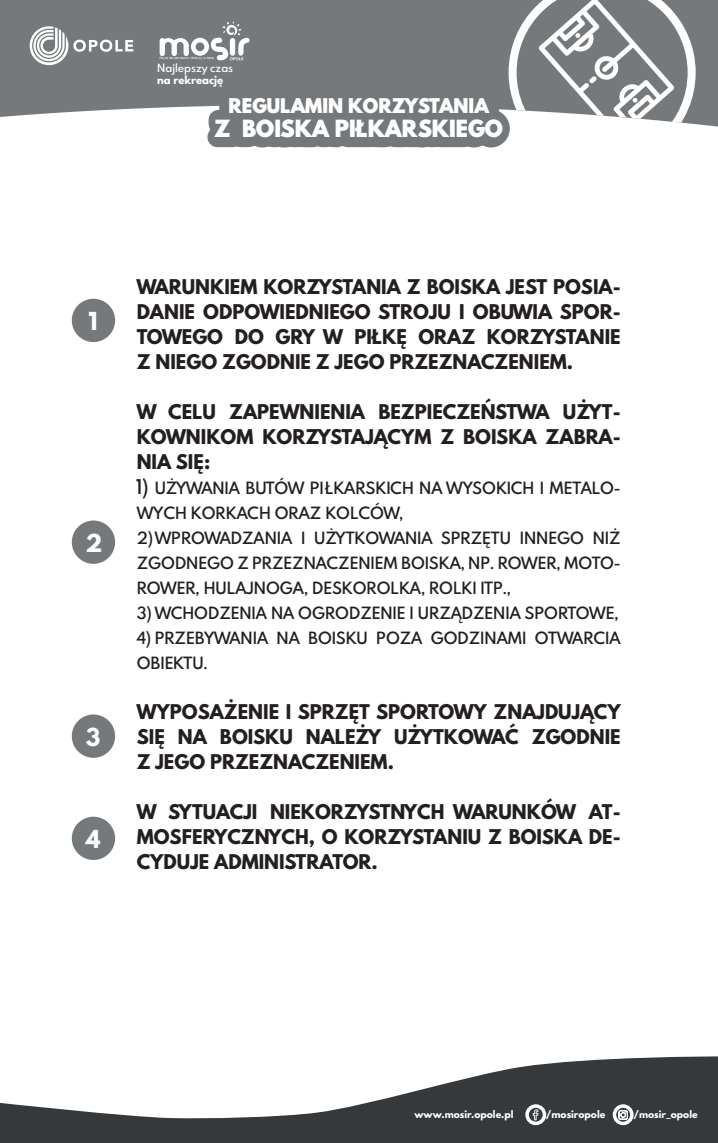
<style>
.page{position:relative;width:718px;height:1143px;background:#fff}
.page>*{position:absolute;margin:0;border:0;box-sizing:border-box;transform-origin:0 0}
.t1{font:800 21.95px "Spartan MB";color:#fff}
.t2{font:900 21px "Spartan MB";color:#fff}
.t3{font:800 18px/25px "Spartan MB";color:#231f20;text-align:justify}
.t4{font:900 18px "Spartan MB";color:#fff}
.t5{font:600 15px/25px "Spartan MB";color:#231f20}
.t6{font:600 10.1px "Spartan MB";color:#fff}
.t7{font:800 10.1px "Spartan MB";color:#fff}
.t8{font:800 9.25px "Spartan MB";color:#fff}
.s1{font-size:18px}
</style>
<div class="page">
<svg style="left:0;top:0;width:717px;height:127px;background:#878a8c"></svg>
<svg style="left:30px;top:26px;width:103px;height:39px"></svg>
<svg style="left:159px;top:0;width:536px;height:148px"></svg>
<svg style="left:0;top:1056px;width:717px;height:86px;fill:#35393b"></svg>
<svg style="left:617px;top:1109px;width:11px;height:11px"></svg>
<div style="left:612px;top:1104px;width:21px;height:21px;border:4px solid #fff;border-radius:50%"></div>
<div style="left:525px;top:1104px;width:21px;height:21px;border:4px solid #fff;border-radius:50%"></div>
<svg style="left:532px;top:1109px;width:6px;height:11px"></svg>
<div style="left:72px;top:299px;width:43px;height:43px;background:#75797b;border-radius:50%"></div>
<div style="left:72px;top:520px;width:43px;height:44px;background:#75797b;border-radius:50%"></div>
<div style="left:72px;top:714px;width:43px;height:43px;background:#75797b;border-radius:50%"></div>
<div style="left:72px;top:816px;width:43px;height:44px;background:#75797b;border-radius:50%"></div>
<p class="t6" style="left:157px;top:60px;width:77px">Najlepszy czas</p>
<p class="t7" style="left:157px;top:72px;width:67px">na rekreację</p>
<p class="t4" style="left:228px;top:91px;width:262px">REGULAMIN KORZYSTANIA</p>
<p class="t2" style="left:214px;top:112px;width:290px">Z BOISKA PIŁKARSKIEGO</p>
<p class="t2" style="left:217px;top:112px;width:284px">Z BOISKA PIŁKARSKIEGO</p>
<p class="t1" style="left:89px;top:304px;width:10px">1</p>
<p class="t1" style="left:86px;top:525px;width:18px">2</p>
<p class="t1" style="left:86px;top:719px;width:16px">3</p>
<p class="t1" style="left:86px;top:821px;width:16px">4</p>
<p class="t3" style="left:137px;top:274px;width:485px">WARUNKIEM KORZYSTANIA Z BOISKA JEST POSIA-DANIE ODPOWIEDNIEGO STROJU I OBUWIA SPOR-TOWEGO DO GRY W PIŁKĘ ORAZ KORZYSTANIE Z NIEGO ZGODNIE Z JEGO PRZEZNACZENIEM.</p>
<p class="t3" style="left:137px;top:399px;width:485px">W CELU ZAPEWNIENIA BEZPIECZEŃSTWA UŻYT-KOWNIKOM KORZYSTAJĄCYM Z BOISKA ZABRA-NIA SIĘ:</p>
<p class="t5" style="left:137px;top:475px;width:485px"><span class="s1">1)</span> UŻYWANIA BUTÓW PIŁKARSKICH NA WYSOKICH I METALO-<br>WYCH KORKACH ORAZ KOLCÓW,</p>
<p class="t5" style="left:137px;top:525px;width:485px;text-align:justify">2) WPROWADZANIA I UŻYTKOWANIA SPRZĘTU INNEGO NIŻ ZGODNEGO Z PRZEZNACZENIEM BOISKA, NP. ROWER, MOTO-ROWER, HULAJNOGA, DESKOROLKA, ROLKI ITP.,</p>
<p class="t5" style="left:137px;top:600px;width:483px">3) WCHODZENIA NA OGRODZENIE I URZĄDZENIA SPORTOWE,</p>
<p class="t5" style="left:137px;top:625px;width:485px">4) PRZEBYWANIA NA BOISKU POZA GODZINAMI OTWARCIA<br>OBIEKTU.</p>
<p class="t3" style="left:137px;top:699px;width:485px">WYPOSAŻENIE I SPRZĘT SPORTOWY ZNAJDUJĄCY SIĘ NA BOISKU NALEŻY UŻYTKOWAĆ ZGODNIE Z JEGO PRZEZNACZENIEM.</p>
<p class="t3" style="left:137px;top:799px;width:485px">W SYTUACJI NIEKORZYSTNYCH WARUNKÓW AT-MOSFERYCZNYCH, O KORZYSTANIU Z BOISKA DE-CYDUJE ADMINISTRATOR.</p>
<p class="t8" style="left:414px;top:1106px;width:101px">www.mosir.opole.pl</p>
<p class="t8" style="left:545px;top:1106px;width:61px">/mosiropole</p>
<p class="t8" style="left:633px;top:1106px;width:66px">/mosir_opole</p>
</div>
